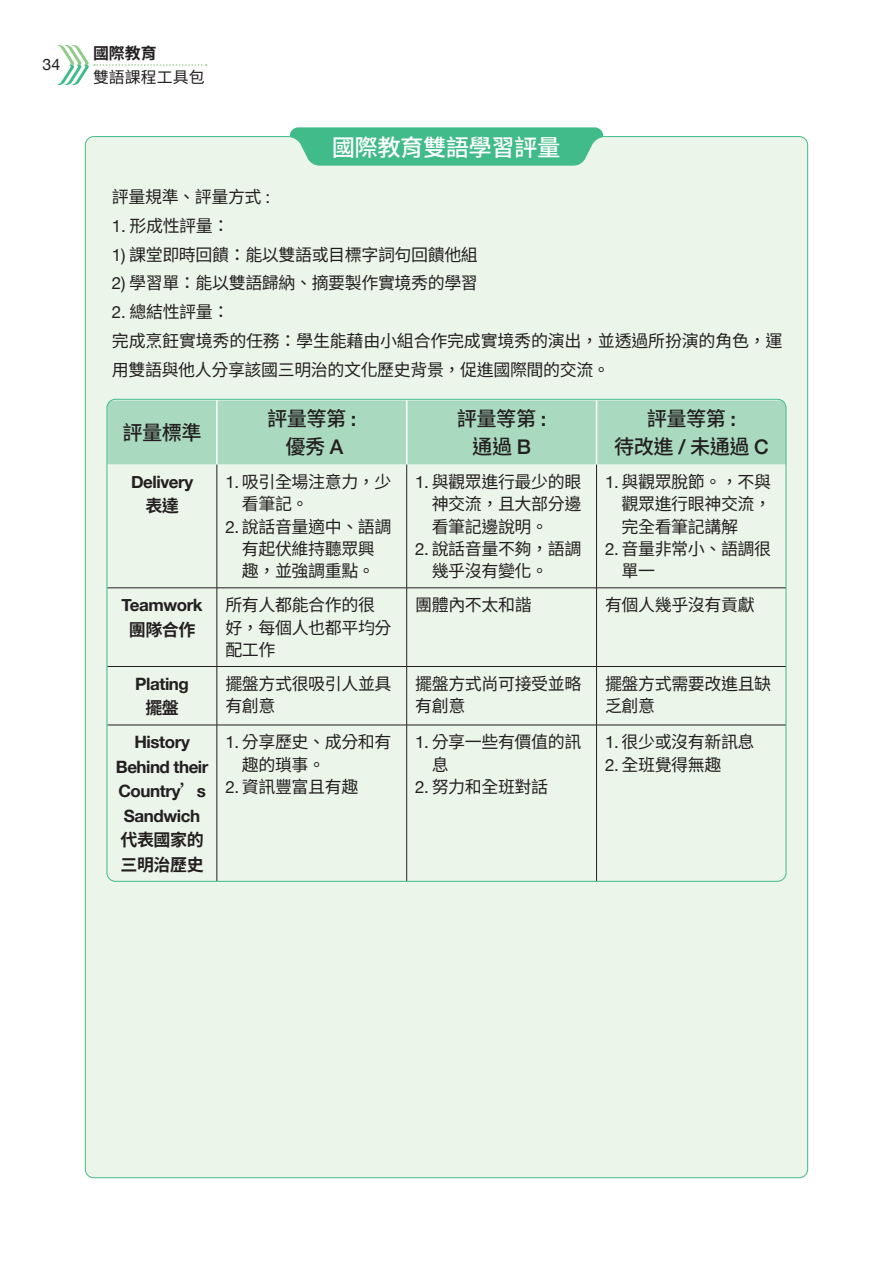
<style>
.page{position:relative;width:893px;height:1263px;background:#fff}
.page>*{position:absolute;margin:0;border:0;box-sizing:border-box;transform-origin:0 0}
.段落樣式1{font:500 23.4px "Noto Sans CJ Ktc";letter-spacing:-.025em;color:#fff}
.t1{font:500 20.25px/27.6px "Noto Sans CJ Ktc";letter-spacing:-.025em;color:#231f20;text-align:center}
.段落樣式1-2{font:16.95px/22.4px "Noto Sans CJ Ktc";letter-spacing:-.025em;color:#231f20}
.t2{font:700 16.95px/24.5px "Helvetica Neue";letter-spacing:-.025em;color:#231f20;text-align:center}
.t3{font:15.9px "Noto Sans CJ Ktc";color:#231f20}
.t4{font:700 15.9px "Noto Sans CJ Ktc";color:#231f20}
.t5{font:15.9px "Helvetica Neue";color:#231f20}
.s1{font-family:"Helvetica Neue"}
.s2{font-family:"Noto Sans CJ Ktc"}
</style>
<div class="page">
<svg style="left:57px;top:45px;width:150px;height:40px"></svg>
<div style="left:290px;top:127px;width:313px;height:40px;background:#41bb8a;border-radius:9px"></div>
<div style="left:85px;top:136px;width:723px;height:1042px;background:#ebf5ea"></div>
<div style="left:107px;top:400px;width:679px;height:64px;background:#a9d9bf"></div>
<div style="left:107px;top:464px;width:679px;height:417px;background:#ebf5ea"></div>
<hr style="left:216px;top:400px;width:2px;height:64px;background:#fff">
<hr style="left:406px;top:400px;width:1px;height:64px;background:#fff">
<hr style="left:596px;top:400px;width:1px;height:64px;background:#fff">
<hr style="left:217px;top:464px;width:1px;height:124px;background:#231f20">
<hr style="left:406px;top:464px;width:1px;height:124px;background:#231f20">
<hr style="left:596px;top:464px;width:1px;height:124px;background:#231f20">
<hr style="left:107px;top:588px;width:110px;height:1px;background:#231f20">
<hr style="left:217px;top:588px;width:190px;height:1px;background:#231f20">
<hr style="left:217px;top:588px;width:1px;height:78px;background:#231f20">
<hr style="left:407px;top:588px;width:190px;height:1px;background:#231f20">
<hr style="left:406px;top:588px;width:1px;height:78px;background:#231f20">
<hr style="left:597px;top:588px;width:189px;height:1px;background:#231f20">
<hr style="left:596px;top:588px;width:1px;height:78px;background:#231f20">
<hr style="left:107px;top:666px;width:110px;height:1px;background:#231f20">
<hr style="left:217px;top:666px;width:190px;height:1px;background:#231f20">
<hr style="left:217px;top:667px;width:1px;height:58px;background:#231f20">
<hr style="left:407px;top:666px;width:190px;height:1px;background:#231f20">
<hr style="left:406px;top:667px;width:1px;height:58px;background:#231f20">
<hr style="left:597px;top:666px;width:189px;height:1px;background:#231f20">
<hr style="left:596px;top:667px;width:1px;height:58px;background:#231f20">
<hr style="left:107px;top:725px;width:110px;height:1px;background:#231f20">
<hr style="left:217px;top:725px;width:190px;height:1px;background:#231f20">
<hr style="left:217px;top:725px;width:1px;height:156px;background:#231f20">
<hr style="left:407px;top:725px;width:190px;height:1px;background:#231f20">
<hr style="left:406px;top:725px;width:1px;height:156px;background:#231f20">
<hr style="left:597px;top:725px;width:189px;height:1px;background:#231f20">
<hr style="left:596px;top:725px;width:1px;height:156px;background:#231f20">
<hr style="left:597px;top:399px;width:189px;height:1px;background:#fff">
<hr style="left:107px;top:399px;width:110px;height:1px;background:#fff">
<p class="t5" style="left:43px;top:53px;width:19px">34</p>
<p class="t4" style="left:93px;top:45px;width:65px">國際教育</p>
<p class="t3" style="left:93px;top:68px;width:113px">雙語課程工具包</p>
<p class="段落樣式1" style="left:332px;top:134px;width:230px">國際教育雙語學習評量</p>
<p class="段落樣式1-2" style="left:112px;top:186px;width:160px">評量規準、評量方式 <span class="s1">:</span></p>
<p class="段落樣式1-2" style="left:112px;top:215px;width:119px"><span class="s1">1.</span> 形成性評量：</p>
<p class="段落樣式1-2" style="left:112px;top:244px;width:367px"><span class="s1">1)</span> 課堂即時回饋：能以雙語或目標字詞句回饋他組</p>
<p class="段落樣式1-2" style="left:112px;top:272px;width:367px"><span class="s1">2)</span> 學習單：能以雙語歸納、摘要製作實境秀的學習</p>
<p class="段落樣式1-2" style="left:112px;top:301px;width:119px"><span class="s1">2.</span> 總結性評量：</p>
<p class="段落樣式1-2" style="left:112px;top:327px;width:672px;line-height:28.7px">完成烹飪實境秀的任務：學生能藉由小組合作完成實境秀的演出，並透過所扮演的角色，運用雙語與他人分享該國三明治的文化歷史背景，促進國際間的交流。</p>
<p class="t1" style="left:123px;top:419px;width:81px">評量標準</p>
<p class="t1" style="left:267px;top:405px;width:91px">評量等第 <span class="s1">:</span>優秀 <span class="s1">A</span></p>
<p class="t1" style="left:457px;top:405px;width:91px">評量等第 <span class="s1">:</span>通過 <span class="s1">B</span></p>
<p class="t1" style="left:614px;top:405px;width:156px">評量等第 <span class="s1">:<br></span>待改進 <span class="s1">/</span> 未通過 <span class="s1">C</span></p>
<p class="t2" style="left:131px;top:470px;width:64px">Delivery<span class="s2">表達</span></p>
<p class="段落樣式1-2" style="left:242px;top:471px;width:151px;text-indent:-16px"><span class="s1">1.</span> 吸引全場注意力，少看筆記。</p>
<p class="段落樣式1-2" style="left:225px;top:516px;width:168px;text-align:center"><span class="s1">2.</span> 說話音量適中、語調有起伏維持聽眾興<br>趣，並強調重點。</p>
<p class="段落樣式1-2" style="left:432px;top:471px;width:151px;text-align:justify;text-indent:-16px"><span class="s1">1.</span> 與觀眾進行最少的眼神交流，且大部分邊看筆記邊說明。</p>
<p class="段落樣式1-2" style="left:432px;top:538px;width:151px;text-indent:-16px"><span class="s1">2.</span> 說話音量不夠，語調幾乎沒有變化。</p>
<p class="段落樣式1-2" style="left:621px;top:471px;width:151px;text-align:justify;text-indent:-16px"><span class="s1">1.</span> 與觀眾脫節。，不與觀眾進行眼神交流，完全看筆記講解</p>
<p class="段落樣式1-2" style="left:621px;top:538px;width:151px;text-indent:-16px"><span class="s1">2.</span> 音量非常小、語調很單一</p>
<p class="t2" style="left:122px;top:593px;width:83px">Teamwork<span class="s2">團隊合作</span></p>
<p class="段落樣式1-2" style="left:225px;top:594px;width:168px">所有人都能合作的很好，每個人也都平均分配工作</p>
<p class="段落樣式1-2" style="left:415px;top:594px;width:118px">團體內不太和諧</p>
<p class="段落樣式1-2" style="left:605px;top:594px;width:151px">有個人幾乎沒有貢獻</p>
<p class="t2" style="left:135px;top:672px;width:55px">Plating<span class="s2">擺盤</span></p>
<p class="段落樣式1-2" style="left:225px;top:673px;width:168px">擺盤方式很吸引人並具有創意</p>
<p class="段落樣式1-2" style="left:415px;top:673px;width:168px">擺盤方式尚可接受並略有創意</p>
<p class="段落樣式1-2" style="left:605px;top:673px;width:168px">擺盤方式需要改進且缺乏創意</p>
<p class="t2" style="left:116px;top:730px;width:94px">History<br>Behind their<br>Country<span class="s2">’</span>s<br>Sandwich<span class="s2">代表國家的三明治歷史</span></p>
<p class="段落樣式1-2" style="left:242px;top:731px;width:151px;text-indent:-16px"><span class="s1">1.</span> 分享歷史、成分和有趣的瑣事。</p>
<p class="段落樣式1-2" style="left:605px;top:731px;width:151px"><span class="s1">1.</span> 很少或沒有新訊息</p>
<p class="段落樣式1-2" style="left:605px;top:754px;width:118px"><span class="s1">2.</span> 全班覺得無趣</p>
<p class="段落樣式1-2" style="left:432px;top:731px;width:151px;text-indent:-16px"><span class="s1">1.</span> 分享一些有價值的訊息</p>
<p class="段落樣式1-2" style="left:415px;top:776px;width:135px"><span class="s1">2.</span> 努力和全班對話</p>
<p class="段落樣式1-2" style="left:225px;top:776px;width:135px"><span class="s1">2.</span> 資訊豐富且有趣</p>
</div>
